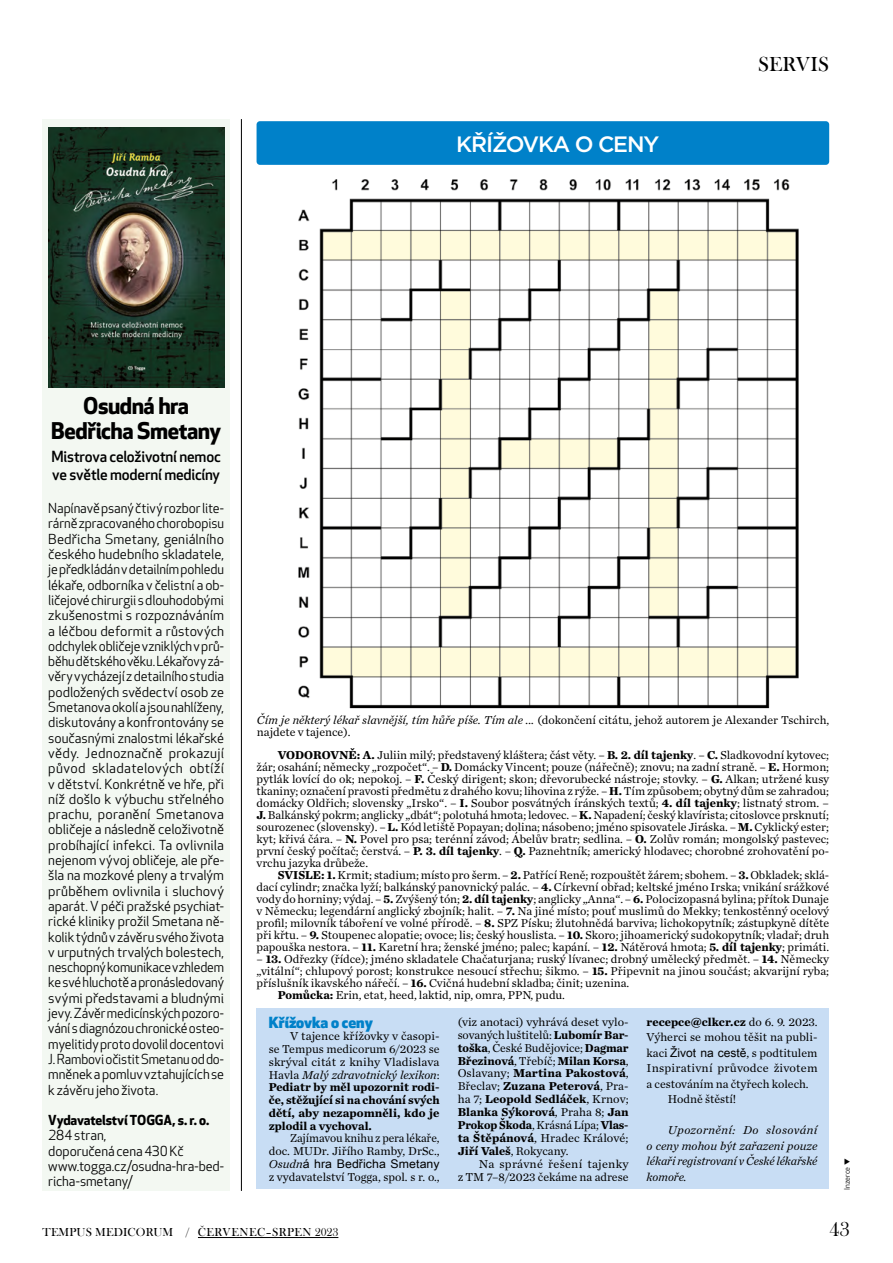
<style>
.page{position:relative;width:893px;height:1263px;background:#fff}
.page>*{position:absolute;margin:0;border:0;box-sizing:border-box;transform-origin:0 0}
.t1{font:700 22.5px/25.5px "Apex New";letter-spacing:-.025em;color:#000;text-align:center}
.t2{font:500 22.2px "Gotham";letter-spacing:-.05em;color:#fff}
.t3{font:21px "Baskerville Old Face DOT";letter-spacing:.015em;color:#000}
.t4{font:500 15px/18px "Apex New";letter-spacing:-.015em;color:#000}
.t5{font:800 15px "Apex New";color:#0081c9}
.t6{font:13.5px/15.3px "Apex New";letter-spacing:-.005em;color:#000;text-align:justify}
.t7{font:700 13.5px "Apex New";letter-spacing:-.01em;color:#000}
.t8{font:12px/12px "Chronicle Text G1";color:#000;text-align:justify}
.t9{font:700 12px/12.8px "Chronicle Text G1";color:#000;text-align:justify}
.t10{font:italic 12px/15.5px "Chronicle Text G1";letter-spacing:-.005em;color:#000;text-align:justify}
.t11{font:12px/12.9px "Chronicle Text G1";letter-spacing:.02em;color:#000;text-align:right}
.t12{font:12px "Baskerville Old Face DOT";letter-spacing:.015em;color:#000}
.t13{font:12px "Arial Unicode MS";letter-spacing:.005em;color:#000}
.t14{font:7.5px "Apex New";color:#000}
.s1{font-style:italic}
.s2{font-weight:700}
.s3{font-weight:400}
.s4{font-weight:400;font-style:italic}
.s5{font-family:"Chronicle Text G1";font-style:italic}
.s6{font-family:"Arial Unicode MS"}
</style>
<div class="page">
<hr style="left:198px;top:1237px;width:140px;height:1px;background:#000">
<div style="left:257px;top:1008px;width:572px;height:180px;background:#c8ddf4"></div>
<hr style="left:241px;top:119px;width:1px;height:1072px;background:#000">
<div style="left:257px;top:121px;width:572px;height:44px;background:#0081c9;border-radius:3px"></div>
<div style="left:43px;top:120px;width:187px;height:1071px;background:#f3f8f2"></div>
<img style="left:48px;top:128px;width:176px;height:260px">
<img style="left:298px;top:179px;width:501px;height:529px">
<h2 class="t2" style="left:456px;top:130px;width:205px">KŘÍŽOVKA O CENY</h2>
<h3 class="t3" style="left:758px;top:53px;width:72px">SERVIS</h3>
<h1 class="t1" style="left:51px;top:392px;width:171px">Osudná hra<br>Bedřicha Smetany</h1>
<p class="t4" style="left:51px;top:447px;width:171px">Mistrova celoživotní nemoc ve světle moderní medicíny</p>
<p class="t6" style="left:48px;top:500px;width:177px">Napínavě psaný čtivý rozbor lite&shy;rárně zpracovaného chorobopisu Bedřicha Smetany, geniálního českého hudebního skladatele, je předkládán v detailním pohledu lékaře, odborníka v čelistní a ob&shy;ličejové chirurgii s dlouhodobými zkušenostmi s rozpoznáváním a léčbou deformit a růstových odchylek obličeje vzniklých v prů&shy;běhu dětského věku. Lékařovy zá&shy;věry vycházejí z detailního studia podložených svědectví osob ze Smetanova okolí a jsou nahlíženy, diskutovány a konfrontovány se současnými znalostmi lékařské vědy. Jednoznačně prokazují původ skladatelových obtíží v dětství. Konkrétně ve hře, při níž došlo k výbuchu střelného prachu, poranění Smetanova obličeje a následně celoživotně probíhající infekci. Ta ovlivnila nejenom vývoj obličeje, ale pře&shy;šla na mozkové pleny a trvalým průběhem ovlivnila i sluchový aparát. V péči pražské psychiat&shy;rické kliniky prožil Smetana ně&shy;kolik týdnů v závěru svého života v urputných trvalých bolestech, neschopný komunikace vzhledem ke své hluchotě a pronásledovaný svými představami a bludnými jevy. Závěr medicínských pozoro&shy;vání s diagnózou chronické osteo&shy;myelitidy proto dovolil docentovi J. Rambovi očistit Smetanu od do&shy;mněnek a pomluv vztahujících se k závěru jeho života.</p>
<p class="t7" style="left:48px;top:1110px;width:163px">Vydavatelství TOGGA, s. r. o.</p>
<p class="t6" style="left:48px;top:1128px;width:177px;text-align:left">284 stran,<br>doporučená cena 430 Kč www.togga.cz/osudna-hra-bed&shy;richa-smetany/</p>
<p class="t8" style="left:257px;top:713px;width:574px"><span class="s1">Čím je některý lékař slavnější, tím hůře píše. Tím ale ...</span> (dokončení citátu, jehož autorem je Alexander Tschirch, najdete v tajence).</p>
<p class="t8" style="left:257px;top:748px;width:574px;text-indent:21px"><span class="s2">VODOROVNĚ: A.</span> Juliin milý; představený kláštera; část věty. – <span class="s2">B. 2. díl tajenky</span>. – <span class="s2">C.</span> Sladkovodní kytovec; žár; osahání; německy „rozpočet“. – <span class="s2">D.</span> Domácky Vincent; pouze (nářečně); znovu; na zadní straně. – <span class="s2">E.</span> Hormon; pytlák lovící do ok; nepokoj. – <span class="s2">F.</span> Český dirigent; skon; dřevorubecké nástroje; stovky. – <span class="s2">G.</span> Alkan; utržené kusy tkaniny; označení pravosti předmětu z drahého kovu; lihovina z rýže. – <span class="s2">H.</span> Tím způsobem; obytný dům se zahradou; domácky Oldřich; slovensky „Irsko“. – <span class="s2">I.</span> Soubor posvátných íránských textů; <span class="s2">4. díl tajenky</span>; listnatý strom. – <span class="s2">J.</span> Balkánský pokrm; anglicky „dbát“; polotuhá hmota; ledovec. – <span class="s2">K.</span> Napadení; český klavírista; citoslovce prsknutí; sourozenec (slovensky). – <span class="s2">L.</span> Kód letiště Popayan; dolina; násobeno; jméno spisovatele Jiráska. – <span class="s2">M.</span> Cyklický ester; kyt; křivá čára. – <span class="s2">N.</span> Povel pro psa; terénní závod; Ábelův bratr; sedlina. – <span class="s2">O.</span> Zolův román; mongolský pastevec; první český počítač; čerstvá. – <span class="s2">P. 3. díl tajenky</span>. – <span class="s2">Q.</span> Paznehtník; americký hlodavec; chorobné zrohovatění po&shy;vrchu jazyka drůbeže.</p>
<p class="t8" style="left:257px;top:868px;width:574px;text-indent:21px"><span class="s2">SVISLE: 1.</span> Krmit; stadium; místo pro šerm. – <span class="s2">2.</span> Patřící Reně; rozpouštět žárem; sbohem. – <span class="s2">3.</span> Obkladek; sklá&shy;dací cylindr; značka lyží; balkánský panovnický palác. – <span class="s2">4.</span> Církevní obřad; keltské jméno Irska; vnikání srážkové vody do horniny; výdaj. – <span class="s2">5.</span> Zvýšený tón; <span class="s2">2. díl tajenky</span>; anglicky „Anna“. – <span class="s2">6.</span> Polocizopasná bylina; přítok Dunaje v Německu; legendární anglický zbojník; halit. – <span class="s2">7.</span> Na jiné místo; pouť muslimů do Mekky; tenkostěnný ocelový profil; milovník táboření ve volné přírodě. – <span class="s2">8.</span> SPZ Písku; žlutohnědá barviva; lichokopytník; zástupkyně dítěte při křtu. – <span class="s2">9.</span> Stoupenec alopatie; ovoce; lis; český houslista. – <span class="s2">10.</span> Skoro; jihoamerický sudokopytník; vladař; druh papouška nestora. – <span class="s2">11.</span> Karetní hra; ženské jméno; palec; kapání. – <span class="s2">12.</span> Nátěrová hmota; <span class="s2">5. díl tajenky</span>; primáti.</p>
<p class="t8" style="left:257px;top:952px;width:574px">– <span class="s2">13.</span> Odřezky (řídce); jméno skladatele Chačaturjana; ruský lívanec; drobný umělecký předmět. – <span class="s2">14.</span> Německy</p>
<p class="t8" style="left:257px;top:964px;width:574px">„vitální“; chlupový porost; konstrukce nesoucí střechu; šikmo. – <span class="s2">15.</span> Připevnit na jinou součást; akvarijní ryba;</p>
<p class="t8" style="left:257px;top:976px;width:374px">příslušník ikavského nářečí. – <span class="s2">16.</span> Cvičná hudební skladba; činit; uzenina.</p>
<p class="t8" style="left:278px;top:988px;width:289px"><span class="s2">Pomůcka:</span> Erin, etat, heed, laktid, nip, omra, PPN, pudu.</p>
<p class="t5" style="left:269px;top:1011px;width:106px">Křížovka o ceny</p>
<p class="t9" style="left:269px;top:1029px;width:172px;text-indent:21px"><span class="s3">V tajence křížovky v časopi&shy;se Tempus medicorum 6/2023 se skrýval citát z knihy Vladislava Havla</span> <span class="s4">Malý zdravotnický lexikon</span><span class="s3">:<br></span>Pediatr by měl upozornit rodi&shy;če, stěžující si na chování svých dětí, aby nezapomněli, kdo je zplodil a vychoval.</p>
<p class="t8" style="left:269px;top:1131px;width:172px;line-height:12.8px;text-align:right">Zajímavou knihu z pera lékaře, doc. MUDr. Jiřího Ramby, DrSc.,</p>
<p class="t13" style="left:269px;top:1155px;width:172px"><span class="s5">Osudn</span>á hra Bedřicha Smetany</p>
<p class="t8" style="left:269px;top:1170px;width:172px">z vydavatelství Togga, spol. s r. o.,</p>
<p class="t8" style="left:458px;top:1015px;width:172px;line-height:12.9px">(viz anotaci) vyhrává deset vylo&shy;sovaných luštitelů: <span class="s2">Lubomír Bar&shy;toška</span>, České Budějovice; <span class="s2">Dagmar Březinová</span>, Třebíč; <span class="s2">Milan Korsa</span>, Oslavany; <span class="s2">Martina Pakostová</span>, Břeclav; <span class="s2">Zuzana Peterová</span>, Pra&shy;ha 7; <span class="s2">Leopold Sedláček</span>, Krnov; <span class="s2">Blanka Sýkorová</span>, Praha 8; <span class="s2">Jan Prokop Škoda</span>, Krásná Lípa; <span class="s2">Vlas&shy;ta Štěpánová</span>, Hradec Králové; <span class="s2">Jiří Valeš</span>, Rokycany.</p>
<p class="t11" style="left:458px;top:1156px;width:172px">Na správné řešení tajenky<br>z TM 7–8/2023 čekáme na adrese</p>
<p class="t9" style="left:647px;top:1015px;width:172px">recepce@clkcr.cz <span class="s3">do 6. 9. 2023.</span></p>
<p class="t8" style="left:647px;top:1031px;width:172px">Výherci se mohou těšit na publi-</p>
<p class="t8" style="left:647px;top:1046px;width:172px">kaci <span class="s6">Život na cestě</span>, s podtitulem</p>
<p class="t8" style="left:647px;top:1062px;width:173px">Inspirativní průvodce životem</p>
<p class="t8" style="left:647px;top:1077px;width:164px">a cestováním na čtyřech kolech.</p>
<p class="t8" style="left:668px;top:1092px;width:70px">Hodně štěstí!</p>
<p class="t10" style="left:647px;top:1122px;width:172px;text-indent:21px">Upozornění: Do slosování o ceny mohou být zařazeni pouze lékaři registrovaní v České lékařské komoře.</p>
<p class="t14" style="left:842px;top:1189px;width:32px;rotate:-90deg">Inzerce ▼</p>
<p class="t12" style="left:43px;top:1226px;width:297px">TEMPUS MEDICORUM / ČERVENEC–SRPEN 2023</p>
<h3 class="t3" style="left:829px;top:1218px;width:22px">43</h3>
</div>
